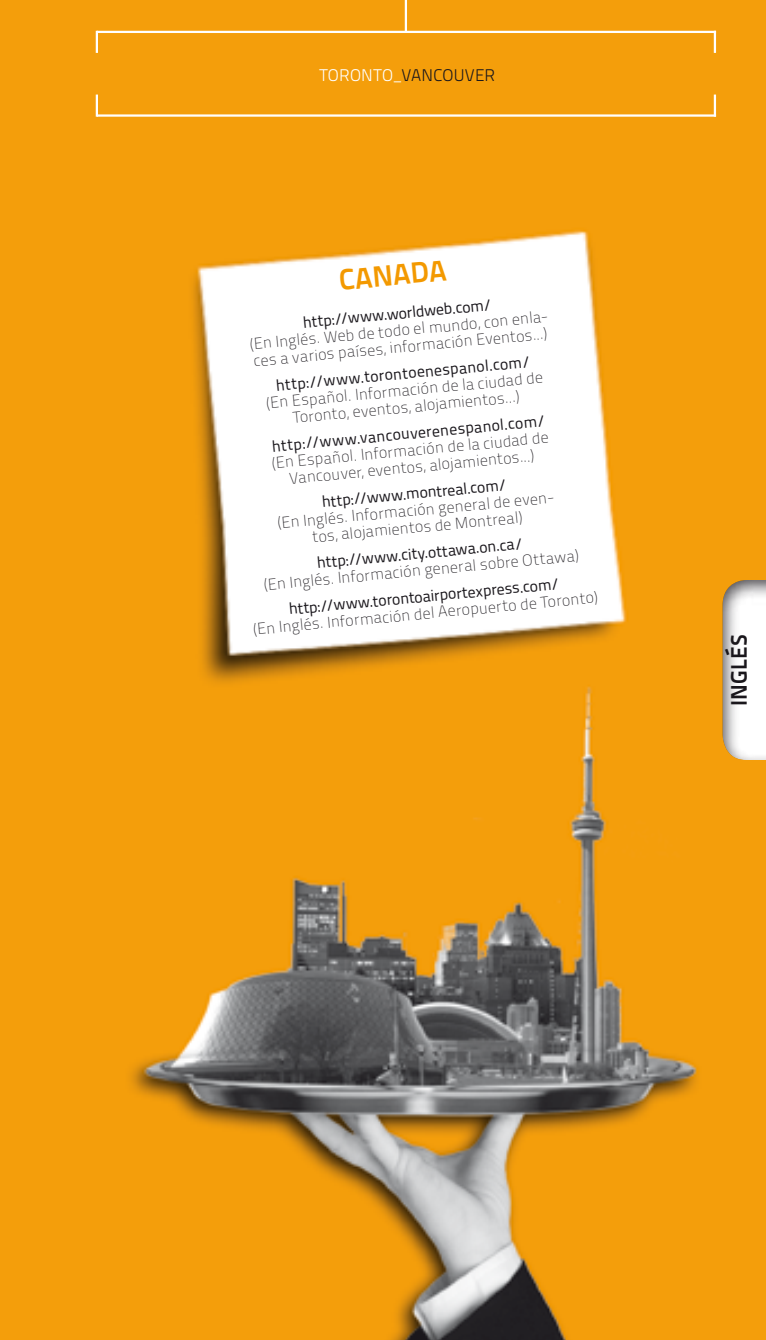
<style>
.page{position:relative;width:766px;height:1340px;background:#fff}
.page>*{position:absolute;margin:0;border:0;box-sizing:border-box;transform-origin:0 0}
.t1{font:29.25px "Titillium Text 14 L 800 wt";color:#f39900}
.t2{font:22.5px "Titillium Text 14 L 800 wt";color:#1a171c}
.t3{font:16.88px "Titillium Text 14 L 250 wt";letter-spacing:.015em;color:#1a171c}
.t4{font:700 15.75px/16.9px "Titillium Text 14 L";color:#1a171c;text-align:center}
.t5{font:15.75px "Titillium Text 14 L 400 wt";color:#1a171c}
.s1{color:#fff}
</style>
<div class="page">
<img style="left:0;top:0;width:765px;height:1339px">
<hr style="left:404px;top:0;width:3px;height:32px;background:#fff">
<hr style="left:97px;top:31px;width:618px;height:2px;background:#fff">
<hr style="left:96px;top:31px;width:2px;height:22px;background:#fff">
<hr style="left:713px;top:31px;width:2px;height:22px;background:#fff">
<hr style="left:97px;top:114px;width:618px;height:3px;background:#fff">
<hr style="left:96px;top:95px;width:2px;height:22px;background:#fff">
<hr style="left:713px;top:95px;width:2px;height:22px;background:#fff">
<div style="left:718px;top:580px;width:47px;height:182px;background:#1a171c;opacity:.75"></div>
<p class="t3" style="left:319px;top:65px;width:177px"><span class="s1">TORONTO_</span>VANCOUVER</p>
<h1 class="t1" style="left:338px;top:262px;width:109px;rotate:-5deg">CANADA</h1>
<p class="t5" style="left:302px;top:312px;width:191px;rotate:-5deg">http://www.worldweb.com/</p>
<p class="t4" style="left:249px;top:335px;width:301px;text-align:left;rotate:-5deg">(En Inglés. Web de todo el mundo, con enla&shy;ces a varios países, información Eventos...)</p>
<p class="t5" style="left:275px;top:375px;width:257px;rotate:-5deg">http://www.torontoenespanol.com/</p>
<p class="t4" style="left:265px;top:394px;width:279px;rotate:-5deg">(En Español. Información de la ciudad de<br>Toronto, eventos, alojamientos...)</p>
<p class="t5" style="left:271px;top:436px;width:276px;rotate:-5deg">http://www.vancouverenespanol.com/</p>
<p class="t4" style="left:271px;top:454px;width:279px;rotate:-5deg">(En Español. Información de la ciudad de<br>Vancouver, eventos, alojamientos...)</p>
<p class="t5" style="left:321px;top:492px;width:187px;rotate:-5deg">http://www.montreal.com/</p>
<p class="t4" style="left:277px;top:514px;width:280px;rotate:-5deg">(En Inglés. Información general de even&shy;tos, alojamientos de Montreal)</p>
<p class="t5" style="left:316px;top:552px;width:208px;rotate:-5deg">http://www.city.ottawa.on.ca/</p>
<p class="t4" style="left:263px;top:575px;width:318px;rotate:-5deg">(En Inglés. Información general sobre Ottawa)</p>
<p class="t5" style="left:288px;top:598px;width:273px;rotate:-5deg">http://www.torontoairportexpress.com/</p>
<p class="t4" style="left:252px;top:620px;width:347px;rotate:-5deg">(En Inglés. Información del Aeropuerto de Toronto)</p>
<h2 class="t2" style="left:724px;top:705px;width:73px;rotate:-90deg">INGLÉS</h2>
</div>
